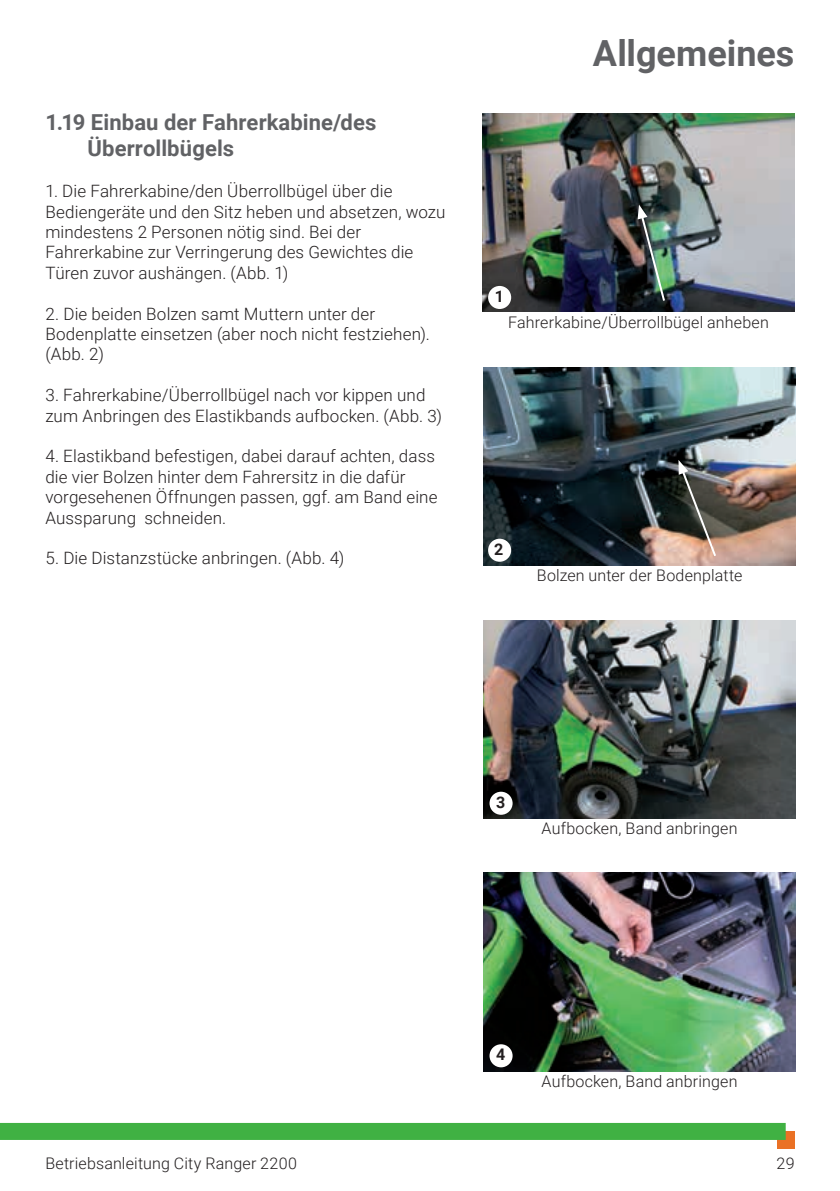
<style>
.page{position:relative;width:840px;height:1191px;background:#fff}
.page>*{position:absolute;margin:0;border:0;box-sizing:border-box;transform-origin:0 0}
.t1{font:700 36px "Roboto";color:#616265}
.t2{font:700 22px/26.4px "Roboto";letter-spacing:.005em;color:#616265}
.t3{font:300 17px/20.4px "Roboto";letter-spacing:.01em;color:#231f20}
.t4{font:300 16px "Roboto";letter-spacing:.01em;color:#231f20}
.t5{font:700 16px "Roboto";color:#231f20}
</style>
<div class="page">
<div style="left:776px;top:1131px;width:18px;height:17px;background:#ea7125"></div>
<div style="left:0;top:1123px;width:785px;height:17px;background:#40b143"></div>
<img style="left:482px;top:113px;width:312px;height:199px">
<img style="left:483px;top:367px;width:312px;height:198px">
<img style="left:483px;top:620px;width:312px;height:199px">
<img style="left:483px;top:873px;width:312px;height:198px">
<div style="left:488px;top:286px;width:23px;height:23px;background:#fff;border-radius:50%"></div>
<div style="left:489px;top:791px;width:23px;height:23px;background:#fff;border-radius:50%"></div>
<div style="left:489px;top:1044px;width:23px;height:23px;background:#fff;border-radius:50%"></div>
<div style="left:488px;top:539px;width:23px;height:23px;background:#fff;border-radius:50%"></div>
<img style="left:637px;top:205px;width:29px;height:98px">
<img style="left:678px;top:460px;width:39px;height:98px">
<p class="t2" style="left:87px;top:108px;width:290px;text-indent:-42px">1.19 Einbau der Fahrerkabine/des<br>Überrollbügels</p>
<p class="t3" style="left:45px;top:180px;width:401px">1. Die Fahrerkabine/den Überrollbügel über die Bediengeräte und den Sitz heben und absetzen, wozu mindestens 2 Personen nötig sind. Bei der Fahrerkabine zur Verringerung des Gewichtes die Türen zuvor aushängen. (Abb. 1)</p>
<p class="t3" style="left:45px;top:303px;width:386px">2. Die beiden Bolzen samt Muttern unter der<br>Bodenplatte einsetzen (aber noch nicht festziehen). (Abb. 2)</p>
<p class="t3" style="left:45px;top:384px;width:398px">3. Fahrerkabine/Überrollbügel nach vor kippen und zum Anbringen des Elastikbands aufbocken. (Abb. 3)</p>
<p class="t3" style="left:45px;top:445px;width:393px">4. Elastikband befestigen, dabei darauf achten, dass die vier Bolzen hinter dem Fahrersitz in die dafür vorgesehenen Öffnungen passen, ggf. am Band eine Aussparung schneiden.</p>
<p class="t3" style="left:45px;top:547px;width:300px">5. Die Distanzstücke anbringen. (Abb. 4)</p>
<h1 class="t1" style="left:592px;top:28px;width:203px">Allgemeines</h1>
<p class="t5" style="left:494px;top:285px;width:11px">1</p>
<p class="t4" style="left:508px;top:311px;width:262px">Fahrerkabine/Überrollbügel anheben</p>
<p class="t5" style="left:494px;top:538px;width:11px">2</p>
<p class="t4" style="left:536px;top:564px;width:207px">Bolzen unter der Bodenplatte</p>
<p class="t4" style="left:45px;top:1152px;width:253px">Betriebsanleitung City Ranger 2200</p>
<p class="t5" style="left:496px;top:791px;width:11px">3</p>
<p class="t4" style="left:541px;top:817px;width:197px">Aufbocken, Band anbringen</p>
<p class="t5" style="left:496px;top:1043px;width:11px">4</p>
<p class="t4" style="left:541px;top:1069px;width:197px">Aufbocken, Band anbringen</p>
<p class="t4" style="left:776px;top:1152px;width:20px">29</p>
</div>
